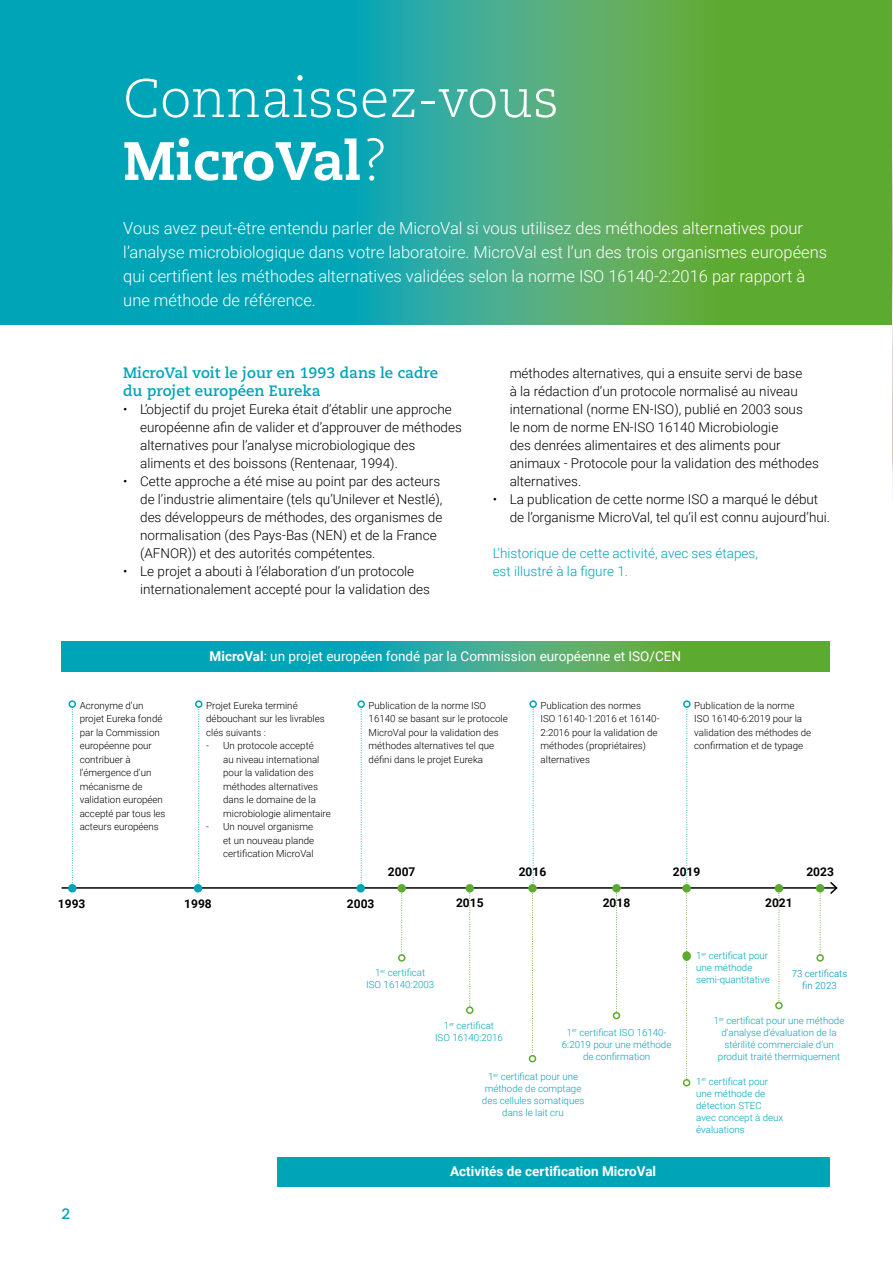
<style>
.page{position:relative;width:893px;height:1263px;background:#fff}
.page>*{position:absolute;margin:0;border:0;box-sizing:border-box;transform-origin:0 0}
.Titel_M_Light{font:300 54px/63px "Caecilia LT Std";color:#fff}
.Introtekst_M{font:300 16.5px/24px "Roboto";color:#fff}
.Subkop_2_M{font:700 15px/18px "Caecilia LT Std";color:#00a4b7}
.Bodytekst_M{font:300 13.5px/18px "Roboto";color:#000}
.Bodytekst_M-2{font:300 13.5px/18px "Roboto";color:#00a4b7}
.Bodytekst_M-3{font:13.5px "Roboto";color:#fff}
.Bodytekst_M-4{font:700 13.5px "Roboto";color:#fff}
.Bodytekst_M-5{font:700 12px "Roboto";color:#000}
.Bodytekst_M-6{font:300 9.75px/13.5px "Roboto";color:#000}
.Bodytekst_M-7{font:300 9.75px/12px "Roboto";color:#00a4b7;text-align:center}
.Bodytekst_M-8{font:300 9.75px/12px "Roboto";color:#008fba;text-align:center}
.s1{font-weight:800}
.s2{font-weight:700}
</style>
<div class="page">
<svg style="left:0;top:0;width:892px;height:325px;background:#30a885"></svg>
<svg style="left:62px;top:642px;width:767px;height:30px;background:#2fa885"></svg>
<div style="left:277px;top:1157px;width:552px;height:30px;background:#00a4b7"></div>
<hr style="left:62px;top:887px;width:775px;height:2px;background:#000">
<svg style="left:828px;top:882px;width:10px;height:12px"></svg>
<svg style="left:72px;top:709px;width:1px;height:174px"></svg>
<div style="left:69px;top:700px;width:7px;height:8px;border:2px solid #00a4b7;border-radius:50%"></div>
<svg style="left:198px;top:709px;width:2px;height:174px"></svg>
<div style="left:195px;top:700px;width:7px;height:8px;border:2px solid #00a4b7;border-radius:50%"></div>
<svg style="left:361px;top:709px;width:1px;height:174px"></svg>
<div style="left:357px;top:700px;width:8px;height:8px;border:2px solid #00a4b7;border-radius:50%"></div>
<svg style="left:401px;top:892px;width:2px;height:61px"></svg>
<div style="left:398px;top:954px;width:7px;height:8px;border:2px solid #5daa31;border-radius:50%"></div>
<svg style="left:820px;top:892px;width:1px;height:61px"></svg>
<div style="left:816px;top:954px;width:8px;height:8px;border:2px solid #5daa31;border-radius:50%"></div>
<svg style="left:469px;top:892px;width:2px;height:114px"></svg>
<div style="left:466px;top:1006px;width:7px;height:8px;border:2px solid #5daa31;border-radius:50%"></div>
<svg style="left:616px;top:892px;width:1px;height:120px"></svg>
<div style="left:613px;top:1012px;width:7px;height:7px;border:2px solid #5daa31;border-radius:50%"></div>
<svg style="left:778px;top:892px;width:2px;height:110px"></svg>
<div style="left:775px;top:1002px;width:8px;height:7px;border:2px solid #5daa31;border-radius:50%"></div>
<div style="left:529px;top:1055px;width:7px;height:7px;border:2px solid #5daa31;border-radius:50%"></div>
<div style="left:683px;top:1079px;width:7px;height:7px;border:2px solid #5daa31;border-radius:50%"></div>
<svg style="left:532px;top:709px;width:2px;height:347px"></svg>
<div style="left:529px;top:700px;width:8px;height:8px;border:2px solid #00a4b7;border-radius:50%"></div>
<svg style="left:686px;top:709px;width:2px;height:371px"></svg>
<div style="left:683px;top:700px;width:8px;height:8px;border:2px solid #00a4b7;border-radius:50%"></div>
<div style="left:68px;top:884px;width:9px;height:8px;background:#00a4b7;border-radius:50%"></div>
<div style="left:194px;top:884px;width:8px;height:8px;background:#00a4b7;border-radius:50%"></div>
<div style="left:356px;top:884px;width:9px;height:8px;background:#00a4b7;border-radius:50%"></div>
<div style="left:397px;top:884px;width:9px;height:8px;background:#5daa31;border-radius:50%"></div>
<div style="left:816px;top:884px;width:8px;height:8px;background:#5daa31;border-radius:50%"></div>
<div style="left:465px;top:884px;width:9px;height:8px;background:#5daa31;border-radius:50%"></div>
<div style="left:612px;top:884px;width:9px;height:8px;background:#5daa31;border-radius:50%"></div>
<div style="left:775px;top:884px;width:8px;height:8px;background:#5daa31;border-radius:50%"></div>
<div style="left:528px;top:884px;width:9px;height:8px;background:#5daa31;border-radius:50%"></div>
<div style="left:682px;top:884px;width:9px;height:8px;background:#5daa31;border-radius:50%"></div>
<div style="left:682px;top:951px;width:9px;height:10px;background:#5daa31;border-radius:50%"></div>
<img style="left:892px;top:0;width:1px;height:502px">
<p class="Titel_M_Light" style="left:123px;top:68px;width:437px">Connaissez-vous<br><span class="s1">MicroVal</span>?</p>
<p class="Introtekst_M" style="left:123px;top:216px;width:705px">Vous avez peut-être entendu parler de MicroVal si vous utilisez des méthodes alternatives pour l’analyse microbiologique dans votre laboratoire. MicroVal est l’un des trois organismes européens qui certifient les méthodes alternatives validées selon la norme ISO 16140-2:2016 par rapport à une méthode de référence.</p>
<p class="Subkop_2_M" style="left:123px;top:364px;width:317px">MicroVal voit le jour en 1993 dans le cadre du projet européen Eureka</p>
<p class="Bodytekst_M" style="left:140px;top:400px;width:323px;text-indent:-17px">• L’objectif du projet Eureka était d’établir une approche européenne afin de valider et d’approuver de méthodes alternatives pour l’analyse microbiologique des aliments et des boissons (Rentenaar, 1994).</p>
<p class="Bodytekst_M" style="left:140px;top:472px;width:304px;text-indent:-17px">• Cette approche a été mise au point par des acteurs de l’industrie alimentaire (tels qu’Unilever et Nestlé), des développeurs de méthodes, des organismes de normalisation (des Pays-Bas (NEN) et de la France (AFNOR)) et des autorités compétentes.</p>
<p class="Bodytekst_M" style="left:140px;top:562px;width:291px;text-indent:-17px">• Le projet a abouti à l’élaboration d’un protocole internationalement accepté pour la validation des</p>
<p class="Bodytekst_M" style="left:510px;top:364px;width:311px">méthodes alternatives, qui a ensuite servi de base<br>à la rédaction d’un protocole normalisé au niveau international (norme EN-ISO), publié en 2003 sous<br>le nom de norme EN-ISO 16140 Microbiologie<br>des denrées alimentaires et des aliments pour animaux - Protocole pour la validation des méthodes alternatives.</p>
<p class="Bodytekst_M" style="left:510px;top:490px;width:322px;text-indent:-17px">• La publication de cette norme ISO a marqué le début de l’organisme MicroVal, tel qu’il est connu aujourd’hui.</p>
<p class="Bodytekst_M-2" style="left:493px;top:544px;width:267px">L’historique de cette activité, avec ses étapes, est illustré à la figure 1.</p>
<p class="Bodytekst_M-3" style="left:210px;top:646px;width:473px"><span class="s2">MicroVal</span>: un projet européen fondé par la Commission européenne et ISO/CEN</p>
<p class="Bodytekst_M-6" style="left:80px;top:698px;width:87px">Acronyme d’un projet Eureka fondé par la Commission européenne pour contribuer à l’émergence d’un mécanisme de validation européen accepté par tous les acteurs européens</p>
<p class="Bodytekst_M-6" style="left:206px;top:698px;width:120px">Projet Eureka terminé débouchant sur les livrables clés suivants :</p>
<p class="Bodytekst_M-6" style="left:223px;top:739px;width:109px;text-indent:-17px">- Un protocole accepté<br>au niveau international pour la validation des méthodes alternatives dans le domaine de la microbiologie alimentaire</p>
<p class="Bodytekst_M-6" style="left:223px;top:820px;width:93px;text-align:justify;text-indent:-17px">- Un nouvel organisme et un nouveau plande certification MicroVal</p>
<p class="Bodytekst_M-6" style="left:369px;top:698px;width:141px">Publication de la norme ISO<br>16140 se basant sur le protocole<br>MicroVal pour la validation des méthodes alternatives tel que défini dans le projet Eureka</p>
<p class="Bodytekst_M-6" style="left:541px;top:698px;width:120px">Publication des normes<br>ISO 16140-1:2016 et 16140-<br>2:2016 pour la validation de méthodes (propriétaires) alternatives</p>
<p class="Bodytekst_M-6" style="left:694px;top:698px;width:118px">Publication de la norme<br>ISO 16140-6:2019 pour la validation des méthodes de confirmation et de typage</p>
<p class="Bodytekst_M-5" style="left:58px;top:895px;width:29px">1993</p>
<p class="Bodytekst_M-5" style="left:184px;top:895px;width:29px">1998</p>
<p class="Bodytekst_M-5" style="left:347px;top:895px;width:29px">2003</p>
<p class="Bodytekst_M-5" style="left:388px;top:864px;width:29px">2007</p>
<p class="Bodytekst_M-5" style="left:806px;top:864px;width:29px">2023</p>
<p class="Bodytekst_M-5" style="left:456px;top:894px;width:29px">2015</p>
<p class="Bodytekst_M-5" style="left:603px;top:894px;width:29px">2018</p>
<p class="Bodytekst_M-5" style="left:765px;top:894px;width:29px">2021</p>
<p class="Bodytekst_M-5" style="left:519px;top:864px;width:29px">2016</p>
<p class="Bodytekst_M-5" style="left:673px;top:864px;width:29px">2019</p>
<p class="Bodytekst_M-7" style="left:696px;top:949px;width:75px;text-align:left">1<sup>er</sup> certificat pour une méthode semi-quantitative</p>
<p class="Bodytekst_M-7" style="left:366px;top:966px;width:69px">1<sup>er</sup> certificat<br>ISO 16140:2003</p>
<p class="Bodytekst_M-8" style="left:792px;top:967px;width:57px">73 certificats fin 2023</p>
<p class="Bodytekst_M-7" style="left:435px;top:1019px;width:69px">1<sup>er</sup> certificat<br>ISO 16140:2016</p>
<p class="Bodytekst_M-7" style="left:562px;top:1026px;width:111px">1<sup>er</sup> certificat ISO 16140-<br>6:2019 pour une méthode de confirmation</p>
<p class="Bodytekst_M-7" style="left:714px;top:1014px;width:132px">1<sup>er</sup> certificat pour une méthode d’analyse d’évaluation de la stérilité commerciale d’un produit traité thermiquement</p>
<p class="Bodytekst_M-7" style="left:482px;top:1070px;width:104px">1<sup>er</sup> certificat pour une méthode de comptage des cellules somatiques dans le lait cru</p>
<p class="Bodytekst_M-7" style="left:696px;top:1075px;width:89px;text-align:left">1<sup>er</sup> certificat pour une méthode de détection STEC avec concept à deux évaluations</p>
<p class="Subkop_2_M" style="left:62px;top:1205px;width:10px">2</p>
<p class="Bodytekst_M-4" style="left:450px;top:1162px;width:208px">Activités de certification MicroVal</p>
</div>
